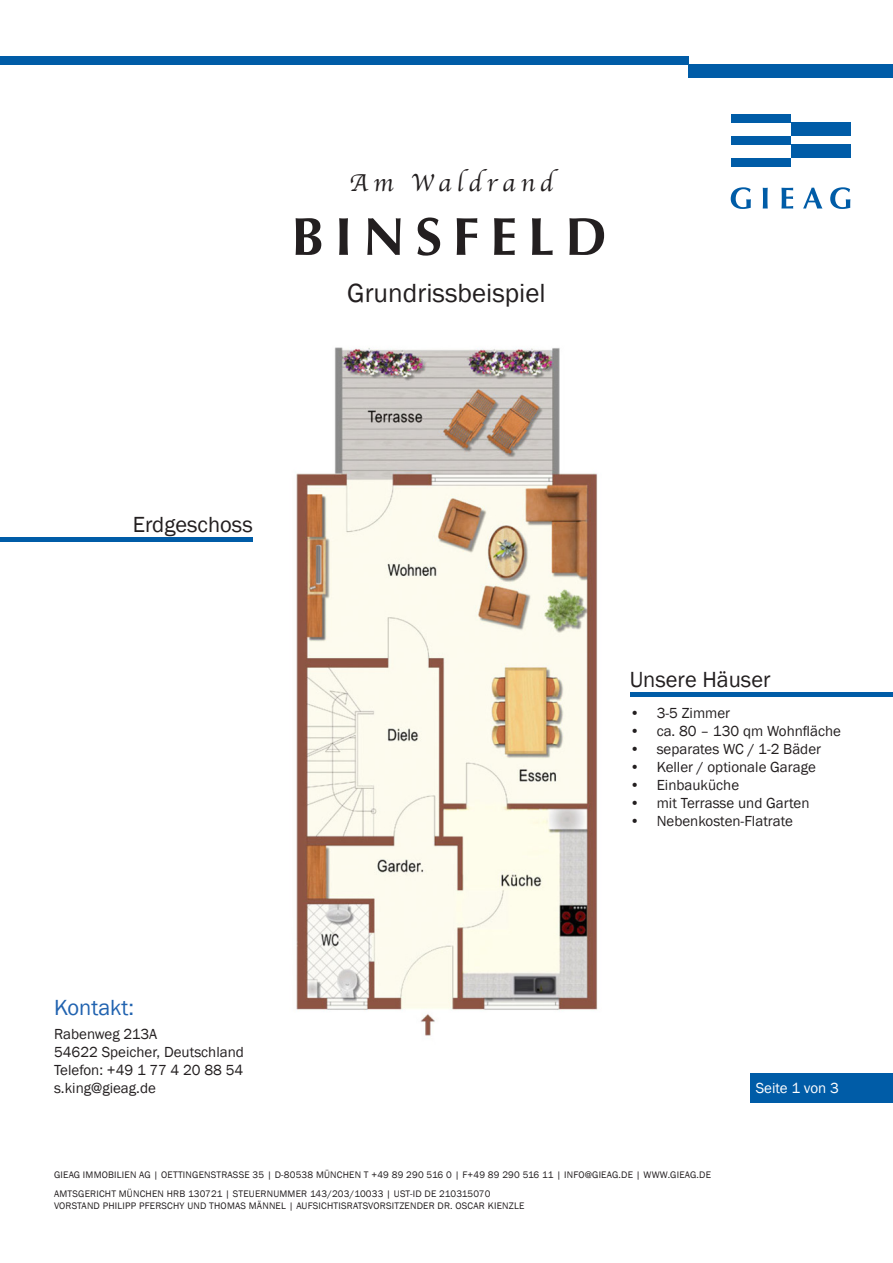
<style>
.page{position:relative;width:893px;height:1263px;background:#fff}
.page>*{position:absolute;margin:0;border:0;box-sizing:border-box;transform-origin:0 0}
.t1{font:700 53.4px "Optima";letter-spacing:.2em;color:#231f20}
.t2{font:27px "Franklin Gothic";color:#231f20}
.t3{font:25.65px "Apple Chancery";letter-spacing:.2em;color:#231f20}
.t4{font:22.5px "Franklin Gothic";color:#231f20}
.t5{font:22.5px "Franklin Gothic";color:#2163b0}
.t6{font:15px "Franklin Gothic";color:#231f20}
.t7{font:15px "Franklin Gothic";color:#fff}
.Fließtext{font:9.75px "Franklin Gothic";letter-spacing:.02em;color:#231f20}
</style>
<div class="page">
<div style="left:688px;top:64px;width:205px;height:14px;background:#005ca7"></div>
<div style="left:0;top:56px;width:688px;height:8px;background:#005ca7"></div>
<hr style="left:630px;top:692px;width:263px;height:4px;background:#005ca7">
<div style="left:751px;top:1073px;width:142px;height:29px;background:#005ca7"></div>
<hr style="left:0;top:537px;width:253px;height:4px;background:#005ca7">
<svg style="left:731px;top:187px;width:20px;height:22px"></svg>
<svg style="left:763px;top:188px;width:5px;height:21px"></svg>
<svg style="left:781px;top:188px;width:12px;height:21px"></svg>
<svg style="left:803px;top:188px;width:19px;height:21px"></svg>
<svg style="left:830px;top:187px;width:20px;height:22px"></svg>
<div style="left:731px;top:114px;width:60px;height:9px;background:#005ca7"></div>
<div style="left:731px;top:136px;width:60px;height:9px;background:#005ca7"></div>
<div style="left:731px;top:158px;width:60px;height:9px;background:#005ca7"></div>
<div style="left:791px;top:123px;width:59px;height:13px;background:#005ca7"></div>
<div style="left:791px;top:145px;width:59px;height:13px;background:#005ca7"></div>
<img style="left:296px;top:347px;width:302px;height:689px">
<p class="t3" style="left:350px;top:162px;width:205px">Am Waldrand</p>
<p class="t1" style="left:291px;top:206px;width:317px">BINSFELD</p>
<p class="t4" style="left:133px;top:510px;width:121px">Erdgeschoss</p>
<p class="t5" style="left:54px;top:994px;width:82px">Kontakt:</p>
<p class="t6" style="left:54px;top:1024px;width:105px">Rabenweg 213A</p>
<p class="t6" style="left:54px;top:1042px;width:191px">54622 Speicher, Deutschland</p>
<p class="t6" style="left:54px;top:1060px;width:191px">Telefon: +49 1 77 4 20 88 54</p>
<p class="t6" style="left:54px;top:1078px;width:103px">s.king@gieag.de</p>
<p class="t2" style="left:347px;top:276px;width:200px">Grundrissbeispiel</p>
<p class="t4" style="left:630px;top:665px;width:142px">Unsere Häuser</p>
<p class="t6" style="left:630px;top:703px;width:102px">• 3-5 Zimmer</p>
<p class="t6" style="left:630px;top:721px;width:213px">• ca. 80 – 130 qm Wohnfläche</p>
<p class="t6" style="left:630px;top:739px;width:193px">• separates WC / 1-2 Bäder</p>
<p class="t6" style="left:630px;top:757px;width:188px">• Keller / optionale Garage</p>
<p class="t6" style="left:630px;top:775px;width:111px">• Einbauküche</p>
<p class="t6" style="left:630px;top:793px;width:181px">• mit Terrasse und Garten</p>
<p class="t6" style="left:630px;top:811px;width:165px">• Nebenkosten-Flatrate</p>
<p class="t7" style="left:756px;top:1078px;width:85px">Seite 1 von 3</p>
<p class="Fließtext" style="left:54px;top:1169px;width:659px">GIEAG IMMOBILIEN AG | OETTINGENSTRASSE 35 | D-80538 MÜNCHEN T +49 89 290 516 0 | F+49 89 290 516 11 | INFO@GIEAG.DE | WWW.GIEAG.DE</p>
<p class="Fließtext" style="left:54px;top:1188px;width:438px">AMTSGERICHT MÜNCHEN HRB 130721 | STEUERNUMMER 143/203/10033 | UST-ID DE 210315070</p>
<p class="Fließtext" style="left:54px;top:1200px;width:472px">VORSTAND PHILIPP PFERSCHY UND THOMAS MÄNNEL | AUFSICHTISRATSVORSITZENDER DR. OSCAR KIENZLE</p>
</div>
